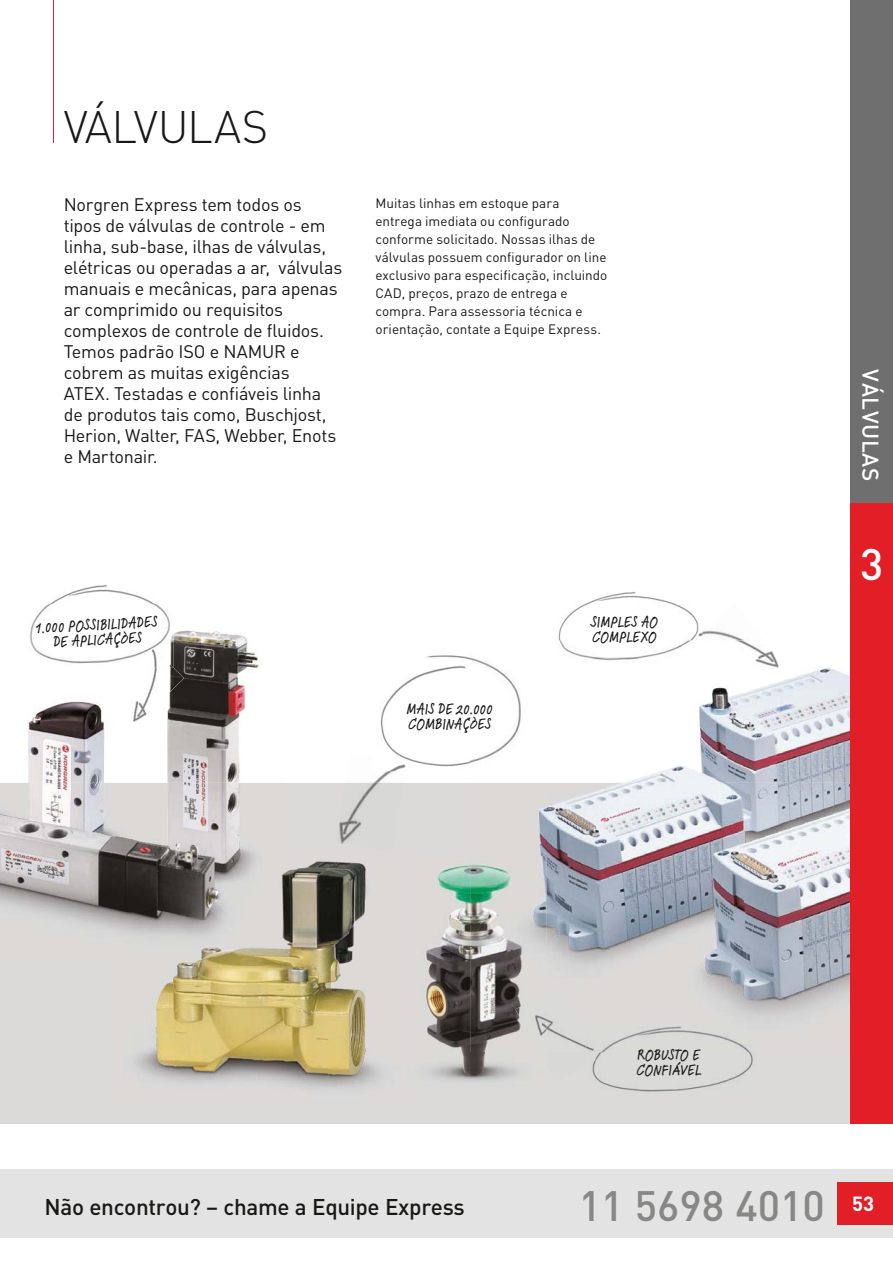
<style>
.page{position:relative;width:893px;height:1263px;background:#fff}
.page>*{position:absolute;margin:0;border:0;box-sizing:border-box;transform-origin:0 0}
.t1{font:300 45px "DIN";letter-spacing:-.01em;color:#181917}
.t2{font:500 43.5px "DIN";color:#fff}
.t3{font:500 42px "DIN";color:#878786}
.t4{font:500 22.5px "DIN";letter-spacing:-.015em;color:#181917}
.t5{font:500 22.5px "DIN";letter-spacing:.025em;color:#fff}
.t6{font:700 20.25px "DIN";color:#fff}
.t7{font:18px/21px "DIN";letter-spacing:-.015em;color:#181917}
.t8{font:500 16.5px/15px "Feltpen LTCE";letter-spacing:.005em;color:#181917}
.t9{font:13.5px/18px "DIN";color:#181917}
</style>
<div class="page">
<div style="left:0;top:783px;width:893px;height:340px;background:#dbdad9"></div>
<img style="left:538px;top:668px;width:312px;height:349px">
<hr style="left:53px;top:0;width:1px;height:143px;background:#cb213a">
<img style="left:703px;top:630px;width:42px;height:11px">
<img style="left:702px;top:641px;width:80px;height:53px">
<img style="left:380px;top:655px;width:141px;height:112px">
<img style="left:0;top:630px;width:260px;height:298px">
<img style="left:426px;top:864px;width:92px;height:217px">
<img style="left:470px;top:856px;width:76px;height:196px">
<div style="left:0;top:1169px;width:893px;height:68px;background:#e4e3e3"></div>
<div style="left:838px;top:1182px;width:55px;height:43px;background:#e21e26"></div>
<img style="left:592px;top:1026px;width:161px;height:66px">
<img style="left:546px;top:984px;width:39px;height:64px">
<img style="left:515px;top:992px;width:31px;height:60px">
<img style="left:592px;top:1052px;width:10px;height:14px">
<img style="left:585px;top:1026px;width:15px;height:26px">
<img style="left:370px;top:754px;width:35px;height:29px">
<img style="left:339px;top:783px;width:39px;height:61px">
<img style="left:372px;top:758px;width:35px;height:13px">
<img style="left:135px;top:861px;width:246px;height:227px">
<img style="left:113px;top:849px;width:172px;height:110px">
<img style="left:558px;top:591px;width:141px;height:70px">
<svg style="left:696px;top:629px;width:7px;height:13px"></svg>
<img style="left:107px;top:667px;width:77px;height:58px">
<img style="left:24px;top:584px;width:149px;height:83px">
<img style="left:134px;top:648px;width:39px;height:19px">
<div style="left:850px;top:502px;width:43px;height:621px;background:#e21e26"></div>
<div style="left:850px;top:0;width:43px;height:502px;background:#706f6f"></div>
<p class="t1" style="left:64px;top:111px;width:206px">VÁLVULAS</p>
<p class="t7" style="left:64px;top:196px;width:280px">Norgren Express tem todos os tipos de válvulas de controle - em linha, sub-base, ilhas de válvulas, elétricas ou operadas a ar, válvulas manuais e mecânicas, para apenas ar comprimido ou requisitos complexos de controle de fluidos.<br>Temos padrão ISO e NAMUR e cobrem as muitas exigências<br>ATEX. Testadas e confiáveis linha de produtos tais como, Buschjost,<br>Herion, Walter, FAS, Webber, Enots e Martonair.</p>
<p class="t9" style="left:375px;top:196px;width:233px">Muitas linhas em estoque para entrega imediata ou configurado conforme solicitado. Nossas ilhas de válvulas possuem configurador on line exclusivo para especificação, incluindo CAD, preços, prazo de entrega e compra. Para assessoria técnica e orientação, contate a Equipe Express.</p>
<p class="t8" style="left:36px;top:623px;width:123px;text-align:center;rotate:-3deg">1.000 POSSIBILIDADES<br>DE APLICAÇÒES</p>
<p class="t8" style="left:406px;top:703px;width:88px">MAIS DE 20.000<br>COMBINAÇÒES</p>
<p class="t8" style="left:591px;top:617px;width:69px">SIMPLES AO<br>COMPLEXO</p>
<p class="t5" style="left:878px;top:369px;width:113px;rotate:90deg">VÁLVULAS</p>
<p class="t2" style="left:860px;top:549px;width:25px">3</p>
<p class="t8" style="left:636px;top:1050px;width:66px">ROBUSTO E<br>CONFIÁVEL</p>
<p class="t4" style="left:45px;top:1199px;width:422px">Não encontrou? – chame a Equipe Express</p>
<p class="t3" style="left:579px;top:1191px;width:248px">11 5698 4010</p>
<p class="t6" style="left:852px;top:1190px;width:23px">53</p>
</div>
